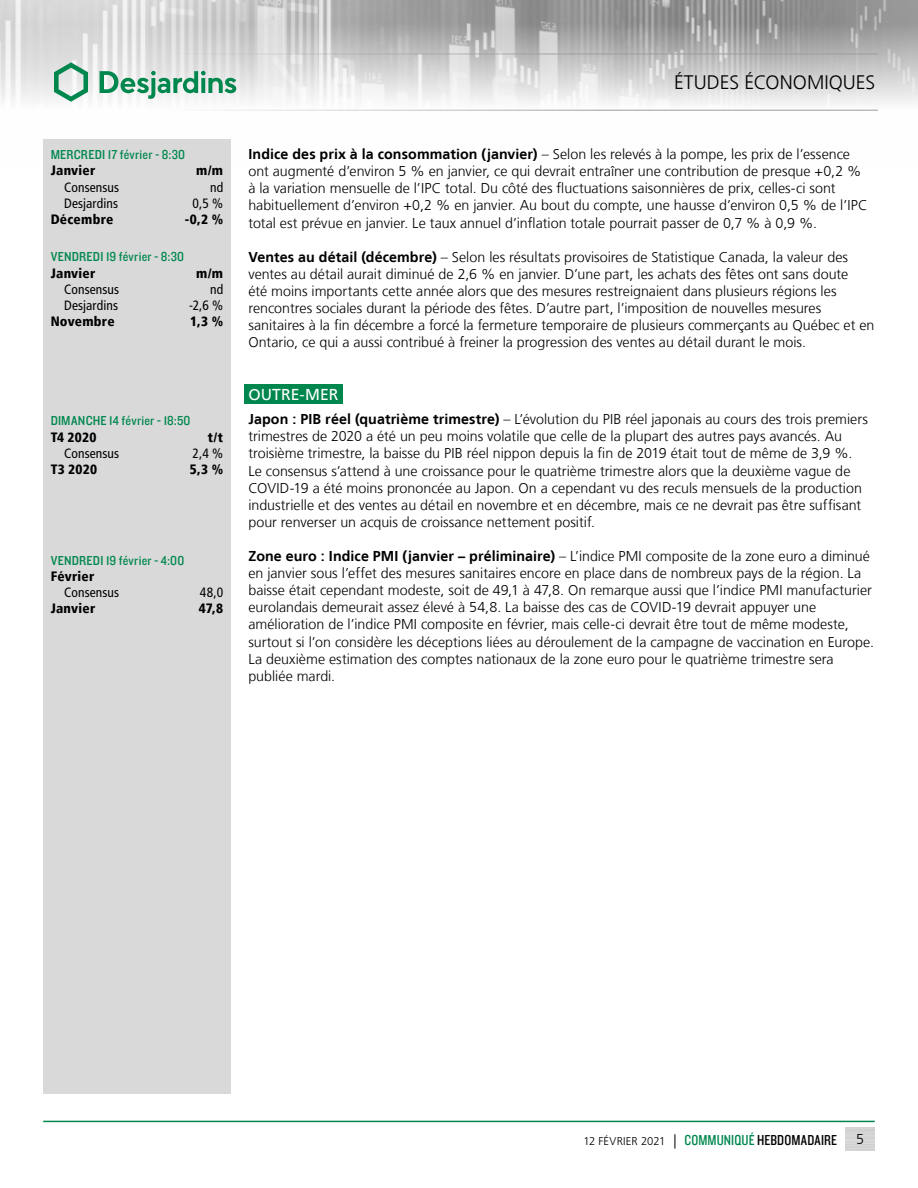
<style>
.page{position:relative;width:918px;height:1188px;background:#fff}
.page>*{position:absolute;margin:0;border:0;box-sizing:border-box;transform-origin:0 0}
.t1{font:300 19.5px "Frutiger LT";color:#000}
.t2{font:15.75px "Frutiger LT";color:#fff}
.t3{font:300 14.25px/17.1px "Frutiger LT";color:#000}
.t4{font:13.5px "Knockout 30 Junior Welterwt";letter-spacing:.015em;color:#00874e}
.t5{font:900 condensed 13.5px "Frutiger LT";letter-spacing:.02em;color:#000}
.t6{font:condensed 13.5px "Frutiger LT";letter-spacing:.01em;color:#000}
.t7{font:300 11.25px "Frutiger LT";letter-spacing:.005em;color:#000}
.s1{font-weight:700}
.s2{font-size:14.25px}
.s3{font-family:"Knockout 29 Junior Ltweight";font-weight:400;font-size:15px;color:#00874e}
.s4{font-family:"Knockout 29 Junior Ltweight";font-weight:400;font-size:15px}
</style>
<div class="page">
<img style="left:0;top:0;width:918px;height:110px">
<hr style="left:0;top:54px;width:878px;height:1px;background:#9d9d9c">
<hr style="left:0;top:110px;width:878px;height:1px;background:#9d9d9c">
<svg style="left:54px;top:62px;width:34px;height:40px"></svg>
<svg style="left:100px;top:71px;width:136px;height:28px"></svg>
<hr style="left:43px;top:1121px;width:832px;height:1px;background:#00874e">
<div style="left:244px;top:385px;width:98px;height:19px;background:#00874e"></div>
<div style="left:43px;top:139px;width:188px;height:955px;background:#d9d9d9"></div>
<p class="t4" style="left:51px;top:146px;width:136px">MERCREDI 17 février - 8:30</p>
<p class="t5" style="left:51px;top:163px;width:46px">Janvier</p>
<p class="t5" style="left:196px;top:163px;width:28px">m/m</p>
<p class="t6" style="left:64px;top:179px;width:57px">Consensus</p>
<p class="t6" style="left:210px;top:179px;width:15px">nd</p>
<p class="t6" style="left:64px;top:195px;width:55px">Desjardins</p>
<p class="t6" style="left:192px;top:195px;width:32px">0,5 %</p>
<p class="t5" style="left:51px;top:211px;width:64px">Décembre</p>
<p class="t5" style="left:185px;top:211px;width:40px">-0,2 %</p>
<p class="t4" style="left:51px;top:248px;width:135px">VENDREDI 19 février - 8:30</p>
<p class="t5" style="left:51px;top:265px;width:46px">Janvier</p>
<p class="t5" style="left:196px;top:265px;width:28px">m/m</p>
<p class="t6" style="left:64px;top:281px;width:57px">Consensus</p>
<p class="t6" style="left:210px;top:281px;width:15px">nd</p>
<p class="t6" style="left:64px;top:297px;width:55px">Desjardins</p>
<p class="t6" style="left:189px;top:297px;width:36px">-2,6 %</p>
<p class="t5" style="left:51px;top:313px;width:65px">Novembre</p>
<p class="t5" style="left:190px;top:313px;width:34px">1,3 %</p>
<p class="t4" style="left:51px;top:412px;width:141px">DIMANCHE 14 février - 18:50</p>
<p class="t5" style="left:51px;top:429px;width:47px">T4 2020</p>
<p class="t5" style="left:208px;top:429px;width:17px">t/t</p>
<p class="t6" style="left:64px;top:445px;width:57px">Consensus</p>
<p class="t6" style="left:193px;top:445px;width:32px">2,4 %</p>
<p class="t5" style="left:51px;top:461px;width:48px">T3 2020</p>
<p class="t5" style="left:190px;top:461px;width:35px">5,3 %</p>
<p class="t4" style="left:51px;top:551px;width:135px">VENDREDI 19 février - 4:00</p>
<p class="t5" style="left:51px;top:568px;width:45px">Février</p>
<p class="t6" style="left:64px;top:585px;width:57px">Consensus</p>
<p class="t6" style="left:200px;top:585px;width:25px">48,0</p>
<p class="t5" style="left:51px;top:601px;width:46px">Janvier</p>
<p class="t5" style="left:199px;top:601px;width:26px">47,8</p>
<h1 class="t1" style="left:674px;top:72px;width:203px">ÉTUDES ÉCONOMIQUES</h1>
<p class="t3" style="left:248px;top:146px;width:621px"><span class="s1">Indice des prix à la consommation (janvier)</span> – Selon les relevés à la pompe, les prix de l’essence ont augmenté d’environ 5 % en janvier, ce qui devrait entraîner une contribution de presque +0,2 % à la variation mensuelle de l’IPC total. Du côté des fluctuations saisonnières de prix, celles-ci sont habituellement d’environ +0,2 % en janvier. Au bout du compte, une hausse d’environ 0,5 % de l’IPC total est prévue en janvier. Le taux annuel d’inflation totale pourrait passer de 0,7 % à 0,9 %.</p>
<p class="t3" style="left:248px;top:249px;width:628px"><span class="s1">Ventes au détail (décembre)</span> – Selon les résultats provisoires de Statistique Canada, la valeur des ventes au détail aurait diminué de 2,6 % en janvier. D’une part, les achats des fêtes ont sans doute<br>été moins importants cette année alors que des mesures restreignaient dans plusieurs régions les rencontres sociales durant la période des fêtes. D’autre part, l’imposition de nouvelles mesures sanitaires à la fin décembre a forcé la fermeture temporaire de plusieurs commerçants au Québec et en Ontario, ce qui a aussi contribué à freiner la progression des ventes au détail durant le mois.</p>
<p class="t2" style="left:248px;top:386px;width:91px">OUTRE-MER</p>
<p class="t3" style="left:248px;top:411px;width:621px"><span class="s1">Japon : PIB réel (quatrième trimestre)</span> – L’évolution du PIB réel japonais au cours des trois premiers trimestres de 2020 a été un peu moins volatile que celle de la plupart des autres pays avancés. Au troisième trimestre, la baisse du PIB réel nippon depuis la fin de 2019 était tout de même de 3,9 %.<br>Le consensus s’attend à une croissance pour le quatrième trimestre alors que la deuxième vague de COVID-19 a été moins prononcée au Japon. On a cependant vu des reculs mensuels de la production industrielle et des ventes au détail en novembre et en décembre, mais ce ne devrait pas être suffisant pour renverser un acquis de croissance nettement positif.</p>
<p class="t3" style="left:248px;top:548px;width:627px"><span class="s1">Zone euro : Indice PMI (janvier – préliminaire)</span> – L’indice PMI composite de la zone euro a diminué en janvier sous l’effet des mesures sanitaires encore en place dans de nombreux pays de la région. La baisse était cependant modeste, soit de 49,1 à 47,8. On remarque aussi que l’indice PMI manufacturier eurolandais demeurait assez élevé à 54,8. La baisse des cas de COVID-19 devrait appuyer une amélioration de l’indice PMI composite en février, mais celle-ci devrait être tout de même modeste, surtout si l’on considère les déceptions liées au déroulement de la campagne de vaccination en Europe.<br>La deuxième estimation des comptes nationaux de la zone euro pour le quatrième trimestre sera publiée mardi.</p>
<p class="t7" style="left:583px;top:1135px;width:255px">12 FÉVRIER 2021 <span class="s2">|</span> <span class="s3">COMMUNIQUÉ</span> <span class="s4">HEBDOMADAIRE</span></p>
<p class="t3" style="left:856px;top:1131px;width:9px">5</p>
</div>
